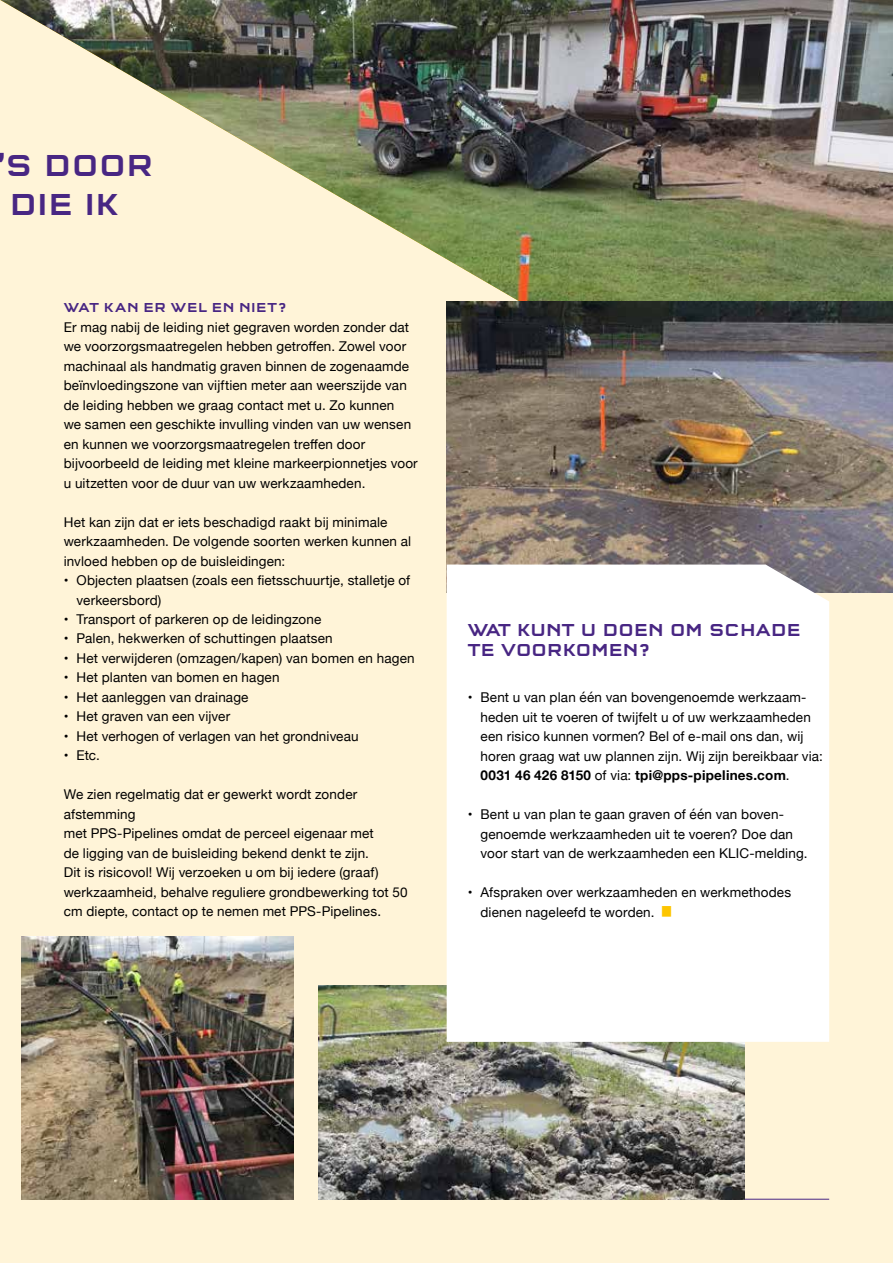
<style>
.page{position:relative;width:893px;height:1263px;background:#fff4d8}
.page>*{position:absolute;margin:0;border:0;box-sizing:border-box;transform-origin:0 0}
.t1{font:500 31.5px/39px "Q Type OT Square";letter-spacing:.015em;color:#482683}
.t2{font:500 18px/19.5px "Q Type OT Square";letter-spacing:.01em;color:#482683}
.t3{font:13.5px/19.5px "Helvetica Neue";letter-spacing:.01em;color:#000}
.t4{font:500 13.5px "Q Type OT Square";letter-spacing:.035em;color:#482683}
.s1{font-weight:700}
</style>
<div class="page">
<img style="left:0;top:0;width:893px;height:414px">
<hr style="left:319px;top:1199px;width:510px;height:1px;background:#482683">
<svg style="left:21px;top:975px;width:638px;height:225px"></svg>
<img style="left:319px;top:985px;width:425px;height:214px">
<img style="left:21px;top:936px;width:272px;height:263px">
<img style="left:447px;top:301px;width:446px;height:291px">
<div style="left:447px;top:564px;width:382px;height:478px;background:#fff"></div>
<h1 class="t1" style="left:10px;top:145px;width:145px;text-indent:-14px">’S DOOR<br>DIE IK</h1>
<p class="t4" style="left:64px;top:299px;width:224px">WAT KAN ER WEL EN NIET?</p>
<p class="t3" style="left:64px;top:318px;width:356px">Er mag nabij de leiding niet gegraven worden zonder dat we voorzorgsmaatregelen hebben getroffen. Zowel voor machinaal als handmatig graven binnen de zogenaamde beïnvloedingszone van vijftien meter aan weerszijde van de leiding hebben we graag contact met u. Zo kunnen<br>we samen een geschikte invulling vinden van uw wensen en kunnen we voorzorgsmaatregelen treffen door bijvoorbeeld de leiding met kleine markeerpionnetjes voor u uitzetten voor de duur van uw werkzaamheden.</p>
<p class="t3" style="left:64px;top:513px;width:349px">Het kan zijn dat er iets beschadigd raakt bij minimale werkzaamheden. De volgende soorten werken kunnen al invloed hebben op de buisleidingen:</p>
<p class="t3" style="left:77px;top:571px;width:335px;text-indent:-13px">• Objecten plaatsen (zoals een fietsschuurtje, stalletje of verkeersbord)</p>
<p class="t3" style="left:64px;top:610px;width:259px">• Transport of parkeren op de leidingzone</p>
<p class="t3" style="left:64px;top:630px;width:270px">• Palen, hekwerken of schuttingen plaatsen</p>
<p class="t3" style="left:64px;top:649px;width:352px">• Het verwijderen (omzagen/kapen) van bomen en hagen</p>
<p class="t3" style="left:64px;top:669px;width:217px">• Het planten van bomen en hagen</p>
<p class="t3" style="left:64px;top:688px;width:186px">• Het aanleggen van drainage</p>
<p class="t3" style="left:64px;top:708px;width:168px">• Het graven van een vijver</p>
<p class="t3" style="left:64px;top:727px;width:296px">• Het verhogen of verlagen van het grondniveau</p>
<p class="t3" style="left:64px;top:747px;width:38px">• Etc.</p>
<p class="t3" style="left:64px;top:786px;width:345px">We zien regelmatig dat er gewerkt wordt zonder afstemming<br>met PPS-Pipelines omdat de perceel eigenaar met<br>de ligging van de buisleiding bekend denkt te zijn.<br>Dit is risicovol! Wij verzoeken u om bij iedere (graaf) werkzaamheid, behalve reguliere grondbewerking tot 50 cm diepte, contact op te nemen met PPS-Pipelines.</p>
<h2 class="t2" style="left:468px;top:621px;width:334px">WAT KUNT U DOEN OM SCHADE<br>TE VOORKOMEN?</h2>
<p class="t3" style="left:480px;top:688px;width:344px;text-indent:-13px">• Bent u van plan één van bovengenoemde werkzaam&shy;heden uit te voeren of twijfelt u of uw werkzaamheden een risico kunnen vormen? Bel of e-mail ons dan, wij horen graag wat uw plannen zijn. Wij zijn bereikbaar via:<br><span class="s1">0031 46 426 8150</span> of via: <span class="s1">tpi@pps-pipelines.com</span>.</p>
<p class="t3" style="left:480px;top:805px;width:329px;text-indent:-13px">• Bent u van plan te gaan graven of één van boven&shy;genoemde werkzaamheden uit te voeren? Doe dan voor start van de werkzaamheden een KLIC-melding.</p>
<p class="t3" style="left:480px;top:883px;width:312px;text-indent:-13px">• Afspraken over werkzaamheden en werkmethodes dienen nageleefd te worden. <sup>█</sup></p>
</div>
